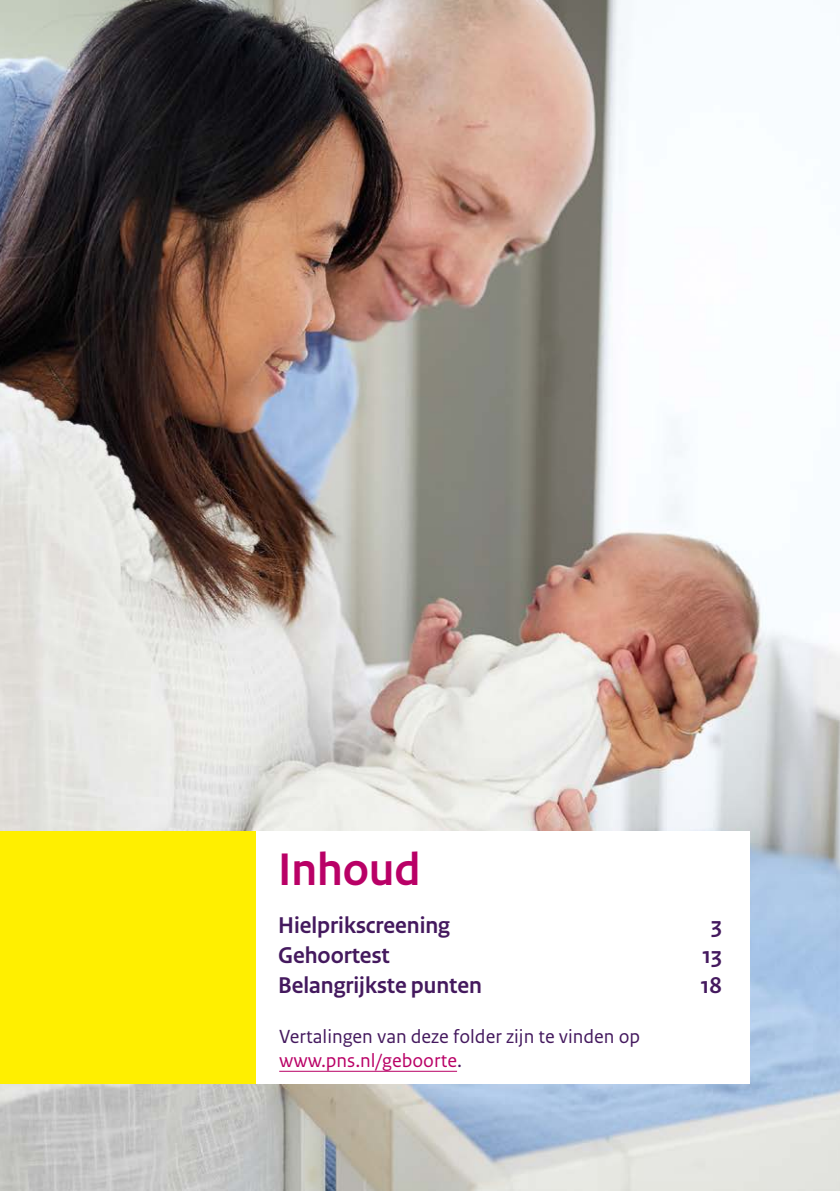
<style>
.page{position:relative;width:840px;height:1191px;background:#fff}
.page>*{position:absolute;margin:0;border:0;box-sizing:border-box;transform-origin:0 0}
.t1{font:700 48px "Rijksoverheid Sans Heading";color:#b90066}
.t2{font:700 24px "Rijksoverheid Sans Heading";color:#44195e}
.t3{font:20px/24px "Rijksoverheid Sans Text";color:#44195e}
.s1{color:#b90066}
</style>
<div class="page">
<img style="left:0;top:0;width:839px;height:1191px">
<div style="left:0;top:831px;width:748px;height:252px;background:#fff"></div>
<div style="left:0;top:831px;width:255px;height:252px;background:#ffef00"></div>
<hr style="left:279px;top:1071px;width:178px;height:1px;background:#b90066">
<h1 class="t1" style="left:278px;top:852px;width:144px">Inhoud</h1>
<p class="t2" style="left:278px;top:915px;width:173px">Hielprikscreening</p>
<p class="t2" style="left:710px;top:915px;width:12px">3</p>
<p class="t2" style="left:278px;top:945px;width:113px">Gehoortest</p>
<p class="t2" style="left:702px;top:945px;width:21px">13</p>
<p class="t2" style="left:278px;top:975px;width:205px">Belangrijkste punten</p>
<p class="t2" style="left:700px;top:975px;width:23px">18</p>
<p class="t3" style="left:279px;top:1025px;width:362px">Vertalingen van deze folder zijn te vinden op <span class="s1">www.pns.nl/geboorte</span>.</p>
</div>
